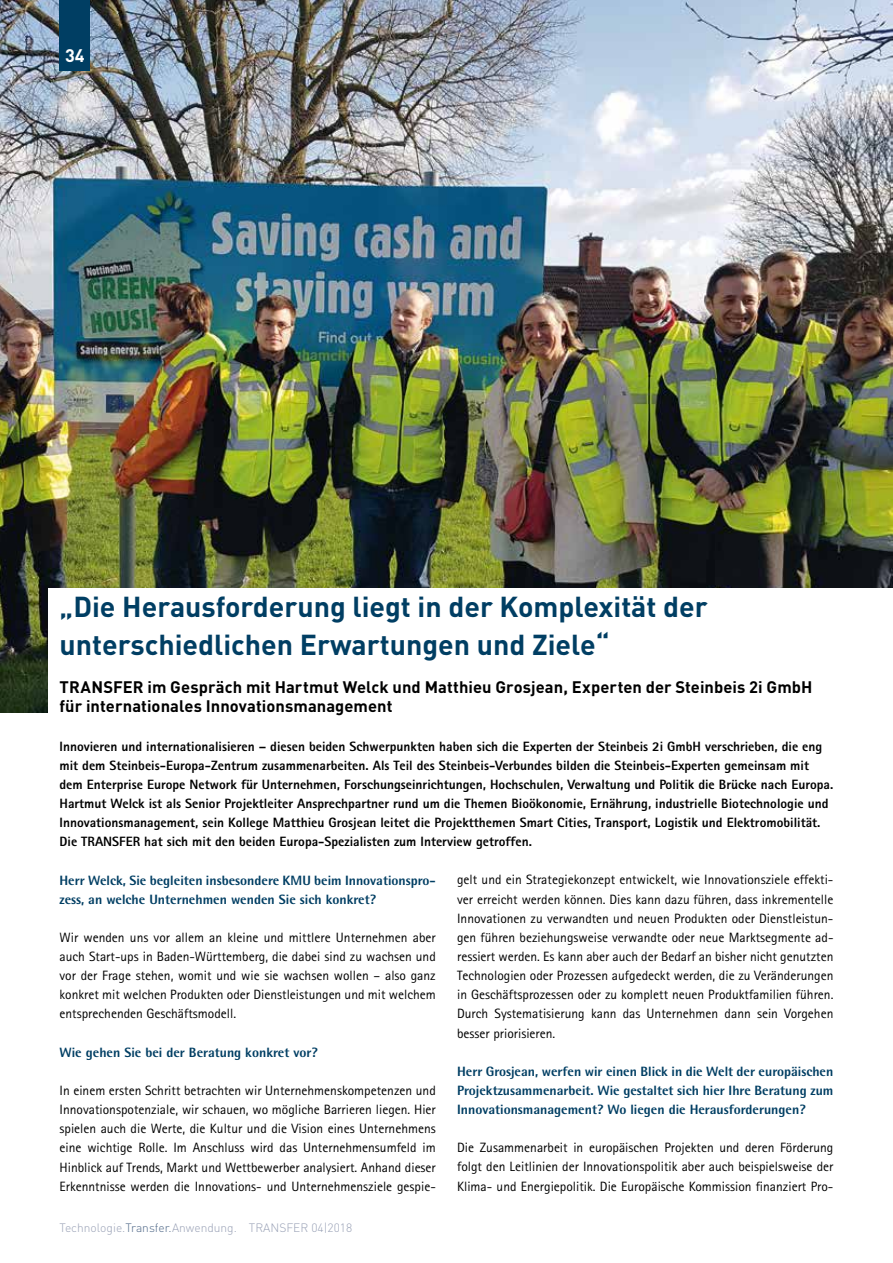
<style>
.page{position:relative;width:893px;height:1263px;background:#fff}
.page>*{position:absolute;margin:0;border:0;box-sizing:border-box;transform-origin:0 0}
.t1{font:700 28.5px/38.2px "DINOT";color:#003e63}
.t2{font:700 18px "DINOT";color:#fff}
.t3{font:700 16.5px/19.2px "DINOT";letter-spacing:.005em;color:#000}
.t4{font:13.5px/19.2px "Rotis Sans Serif";color:#000;text-align:justify}
.t5{font:800 13.5px/19.2px "Rotis Sans Serif";color:#000}
.t6{font:800 13.5px/19.2px "Rotis Semi Sans";color:#003e63}
.t7{font:300 12px "DINOT";color:#98a0b5}
.s1{color:#4e6787}
</style>
<div class="page">
<img style="left:0;top:0;width:893px;height:712px">
<div style="left:60px;top:0;width:30px;height:71px;background:#003e63"></div>
<div style="left:49px;top:588px;width:844px;height:143px;background:#fff"></div>
<h2 class="t2" style="left:65px;top:43px;width:21px">34</h2>
<h1 class="t1" style="left:60px;top:586px;width:650px">„Die Herausforderung liegt in der Komplexität der unterschiedlichen Erwartungen und Ziele“</h1>
<p class="t3" style="left:60px;top:677px;width:754px">TRANSFER im Gespräch mit Hartmut Welck und Matthieu Grosjean, Experten der Steinbeis 2i GmbH für internationales Innovationsmanagement</p>
<p class="t5" style="left:60px;top:736px;width:775px">Innovieren und internationalisieren – diesen beiden Schwerpunkten haben sich die Experten der Steinbeis 2i GmbH verschrieben, die eng mit dem Steinbeis-Europa-Zentrum zusammenarbeiten. Als Teil des Steinbeis-Verbundes bilden die Steinbeis-Experten gemeinsam mit dem Enterprise Europe Network für Unternehmen, Forschungseinrichtungen, Hochschulen, Verwaltung und Politik die Brücke nach Europa.<br>Hartmut Welck ist als Senior Projektleiter Ansprechpartner rund um die Themen Bioökonomie, Ernährung, industrielle Biotechnologie und Innovationsmanagement, sein Kollege Matthieu Grosjean leitet die Projektthemen Smart Cities, Transport, Logistik und Elektromobilität.<br>Die TRANSFER hat sich mit den beiden Europa-Spezialisten zum Interview getroffen.</p>
<p class="t6" style="left:60px;top:870px;width:378px">Herr Welck, Sie begleiten insbesondere KMU beim Innovationspro&shy;zess, an welche Unternehmen wenden Sie sich konkret?</p>
<p class="t4" style="left:60px;top:928px;width:378px">Wir wenden uns vor allem an kleine und mittlere Unternehmen aber auch Start-ups in Baden-Württemberg, die dabei sind zu wachsen und vor der Frage stehen, womit und wie sie wachsen wollen – also ganz konkret mit welchen Produkten oder Dienstleistungen und mit welchem entsprechenden Geschäftsmodell.</p>
<p class="t6" style="left:60px;top:1042px;width:260px">Wie gehen Sie bei der Beratung konkret vor?</p>
<p class="t4" style="left:60px;top:1081px;width:378px">In einem ersten Schritt betrachten wir Unternehmenskompetenzen und Innovationspotenziale, wir schauen, wo mögliche Barrieren liegen. Hier spielen auch die Werte, die Kultur und die Vision eines Unternehmens eine wichtige Rolle. Im Anschluss wird das Unternehmensumfeld im Hinblick auf Trends, Markt und Wettbewerber analysiert. Anhand dieser Erkenntnisse werden die Innovations- und Unternehmensziele gespie-</p>
<p class="t4" style="left:457px;top:870px;width:378px">gelt und ein Strategiekonzept entwickelt, wie Innovationsziele effekti&shy;ver erreicht werden können. Dies kann dazu führen, dass inkrementelle Innovationen zu verwandten und neuen Produkten oder Dienstleistun&shy;gen führen beziehungsweise verwandte oder neue Marktsegmente ad&shy;ressiert werden. Es kann aber auch der Bedarf an bisher nicht genutzten Technologien oder Prozessen aufgedeckt werden, die zu Veränderungen in Geschäftsprozessen oder zu komplett neuen Produktfamilien führen.<br>Durch Systematisierung kann das Unternehmen dann sein Vorgehen besser priorisieren.</p>
<p class="t6" style="left:457px;top:1061px;width:378px;text-align:justify">Herr Grosjean, werfen wir einen Blick in die Welt der europäischen Projektzusammenarbeit. Wie gestaltet sich hier Ihre Beratung zum Innovationsmanagement? Wo liegen die Herausforderungen?</p>
<p class="t4" style="left:457px;top:1138px;width:378px">Die Zusammenarbeit in europäischen Projekten und deren Förderung folgt den Leitlinien der Innovationspolitik aber auch beispielsweise der Klima- und Energiepolitik. Die Europäische Kommission finanziert Pro-</p>
<p class="t7" style="left:60px;top:1220px;width:294px">Technologie.<span class="s1">Transfer.</span>Anwendung. TRANSFER 04|2018</p>
</div>
